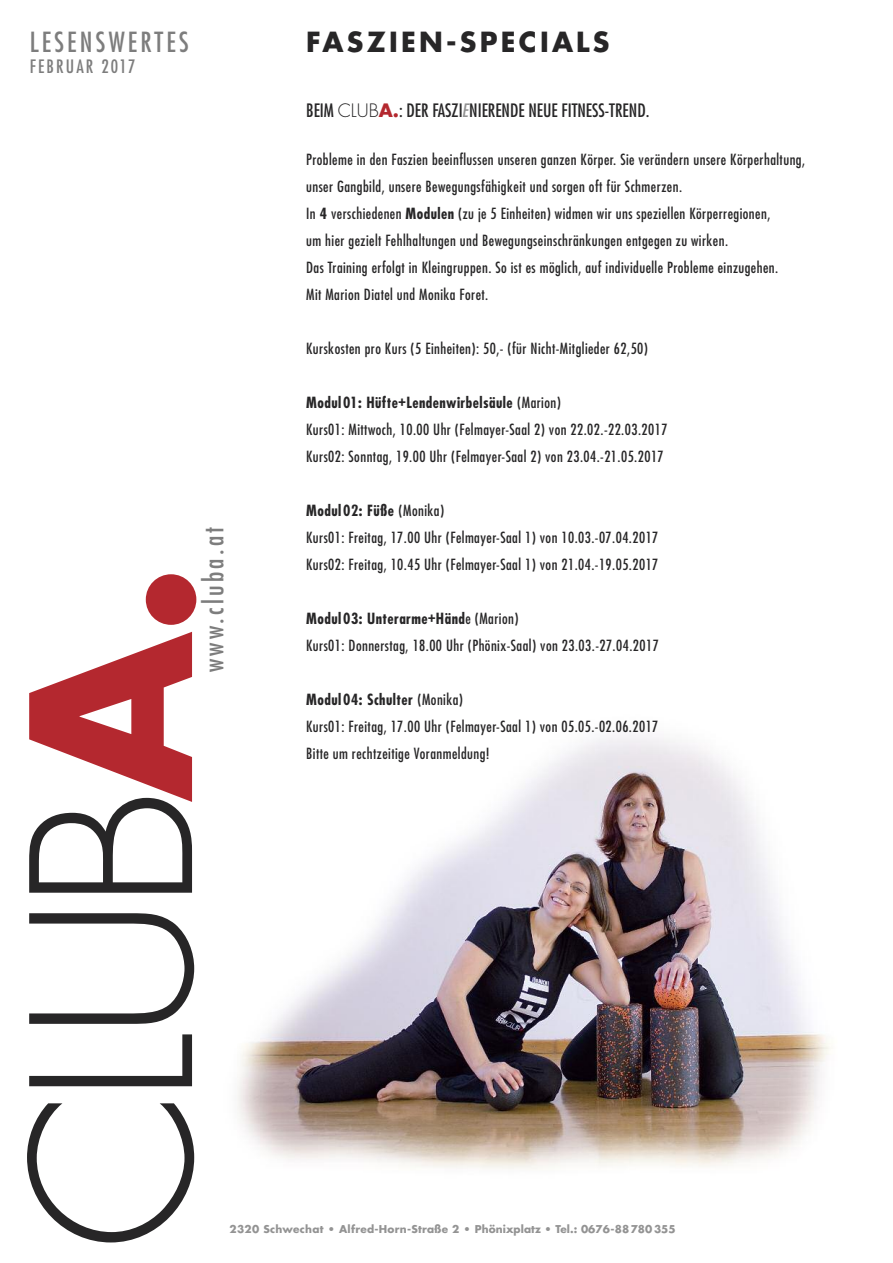
<style>
.page{position:relative;width:893px;height:1263px;background:#fff}
.page>*{position:absolute;margin:0;border:0;box-sizing:border-box;transform-origin:0 0}
.t1{font:300 216px "Futura";color:#272627}
.t2{font:condensed 27px "Futura";letter-spacing:.12em;color:#7d7d7d}
.t3{font:700 27px "Futura";letter-spacing:.12em;color:#272627}
.t4{font:condensed 18px "Futura";color:#272627}
.t5{font:condensed 18px "Futura";letter-spacing:.12em;color:#7d7d7d}
.t6{font:condensed 15px/27px "Futura";letter-spacing:.03em;color:#272627}
.t7{font:700 10.5px "Futura";letter-spacing:.025em;color:#939393}
.s1{font-weight:300;font-stretch:normal}
.s2{font-weight:700;font-stretch:normal;color:#b4282f}
.s3{font-style:italic;color:#939393}
.s4{font-weight:700}
.s5{font-weight:700;color:#b4282f}
</style>
<div class="page">
<img style="left:237px;top:734px;width:593px;height:435px">
<h2 class="t2" style="left:30px;top:30px;width:160px">LESENSWERTES</h2>
<p class="t5" style="left:30px;top:58px;width:107px">FEBRUAR 2017</p>
<h2 class="t3" style="left:306px;top:30px;width:305px">FASZIEN-SPECIALS</h2>
<p class="t4" style="left:306px;top:102px;width:345px">BEIM <span class="s1">CLUB</span><span class="s2">A.</span>: DER FASZI<span class="s3">E</span>NIERENDE NEUE FITNESS-TREND.</p>
<p class="t6" style="left:306px;top:147px;width:501px">Probleme in den Faszien beeinflussen unseren ganzen Körper. Sie verändern unsere Körperhaltung, unser Gangbild, unsere Bewegungsfähigkeit und sorgen oft für Schmerzen.<br>In <span class="s4">4</span> verschiedenen <span class="s4">Modulen</span> (zu je 5 Einheiten) widmen wir uns speziellen Körperregionen,<br>um hier gezielt Fehlhaltungen und Bewegungseinschränkungen entgegen zu wirken.<br>Das Training erfolgt in Kleingruppen. So ist es möglich, auf individuelle Probleme einzugehen.<br>Mit Marion Diatel und Monika Foret.</p>
<p class="t6" style="left:306px;top:336px;width:343px">Kurskosten pro Kurs (5 Einheiten): 50,- (für Nicht-Mitglieder 62,50)</p>
<p class="t6" style="left:306px;top:390px;width:363px"><span class="s4">Modul01: Hüfte+Lendenwirbelsäule</span> (Marion)<br>Kurs01: Mittwoch, 10.00 Uhr (Felmayer-Saal 2) von 22.02.-22.03.2017<br>Kurs02: Sonntag, 19.00 Uhr (Felmayer-Saal 2) von 23.04.-21.05.2017</p>
<p class="t6" style="left:306px;top:498px;width:354px"><span class="s4">Modul02: Füße</span> (Monika)<br>Kurs01: Freitag, 17.00 Uhr (Felmayer-Saal 1) von 10.03.-07.04.2017<br>Kurs02: Freitag, 10.45 Uhr (Felmayer-Saal 1) von 21.04.-19.05.2017</p>
<p class="t6" style="left:306px;top:606px;width:354px"><span class="s4">Modul03: Unterarme+Händ</span>e (Marion)<br>Kurs01: Donnerstag, 18.00 Uhr (Phönix-Saal) von 23.03.-27.04.2017</p>
<p class="t6" style="left:306px;top:687px;width:354px"><span class="s4">Modul04: Schulter</span> (Monika)<br>Kurs01: Freitag, 17.00 Uhr (Felmayer-Saal 1) von 05.05.-02.06.2017<br>Bitte um rechtzeitige Voranmeldung!</p>
<h2 class="t2" style="left:201px;top:672px;width:146px;rotate:-90deg">www.cluba.at</h2>
<h1 class="t1" style="left:14px;top:1250px;width:689px;rotate:-90deg">CLUB<span class="s5">A.</span></h1>
<p class="t7" style="left:230px;top:1225px;width:448px">2320 Schwechat • Alfred-Horn-Straße 2 • Phönixplatz • Tel.: 0676-88 780355</p>
</div>
